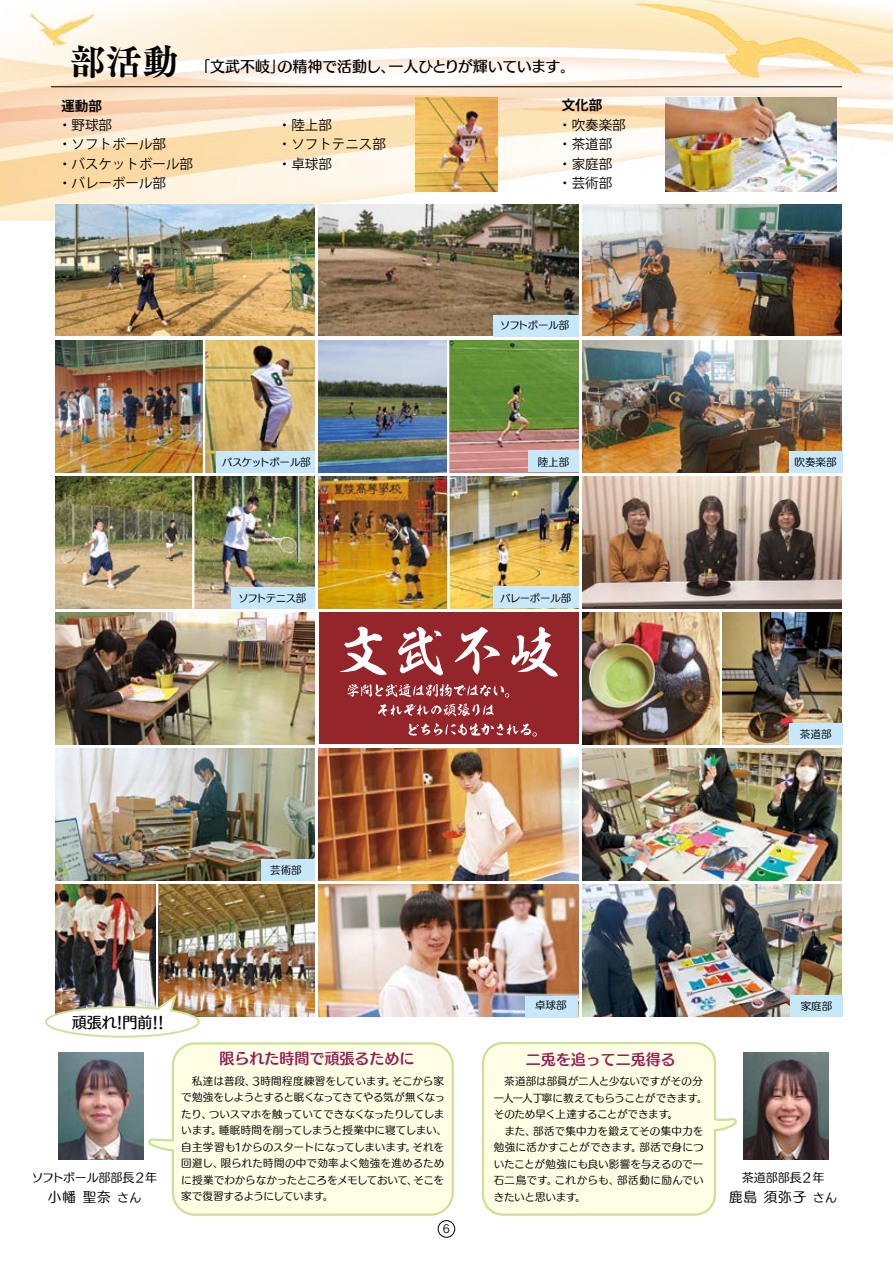
<style>
.page{position:relative;width:893px;height:1263px;background:#fff}
.page>*{position:absolute;margin:0;border:0;box-sizing:border-box;transform-origin:0 0}
.t1{font:36px "Tsuku B Old Min Pr 6 E";color:#000}
.t2{font:15px "Humming Std D";letter-spacing:-.01em;color:#000}
.t3{font:15px "Humming Std B";color:#941e56}
.t4{font:13.5px/19.5px "Koz Go Pro";color:#000}
.t5{font:13.5px "Humming Std M";letter-spacing:.075em;color:#000}
.t6{font:700 13.5px "Koz Go Std";color:#000}
.t7{font:12px "Humming Std M";letter-spacing:-.03em;color:#000}
.t8{font:12px "Humming Std M";color:#000}
.t9{font:12px "Tsuku Go Pro R";color:#000}
.t10{font:10.5px/16.5px "Humming Std M";letter-spacing:-.005em;color:#000}
.t11{font:10.5px "Humming Std M";letter-spacing:-.04em;color:#000}
.t12{font:10.5px "Humming Std M";letter-spacing:-.045em;color:#000}
.t13{font:10.5px "Humming Std M";letter-spacing:-.03em;color:#000}
.t14{font:10.5px "Humming Std M";letter-spacing:-.06em;color:#000}
.s1{font-size:12px}
</style>
<div class="page">
<img style="left:0;top:0;width:893px;height:285px">
<img style="left:583px;top:884px;width:259px;height:132px">
<hr style="left:51px;top:86px;width:791px;height:1px;background:#040000">
<img style="left:55px;top:204px;width:260px;height:132px">
<img style="left:583px;top:204px;width:259px;height:132px">
<img style="left:583px;top:340px;width:259px;height:132px">
<img style="left:583px;top:476px;width:259px;height:132px">
<img style="left:55px;top:612px;width:260px;height:132px">
<div style="left:319px;top:612px;width:259px;height:132px;background:#94252a"></div>
<img style="left:722px;top:612px;width:120px;height:132px">
<img style="left:583px;top:612px;width:137px;height:132px">
<img style="left:55px;top:748px;width:260px;height:132px">
<img style="left:583px;top:748px;width:259px;height:132px">
<img style="left:319px;top:884px;width:259px;height:132px">
<img style="left:59px;top:1053px;width:85px;height:106px">
<img style="left:744px;top:1053px;width:85px;height:106px">
<img style="left:665px;top:98px;width:171px;height:93px">
<img style="left:416px;top:98px;width:81px;height:93px">
<img style="left:205px;top:340px;width:110px;height:132px">
<img style="left:55px;top:340px;width:148px;height:132px">
<img style="left:319px;top:340px;width:259px;height:132px">
<img style="left:55px;top:476px;width:137px;height:132px">
<img style="left:194px;top:476px;width:120px;height:132px">
<img style="left:319px;top:476px;width:128px;height:132px">
<img style="left:450px;top:476px;width:128px;height:132px">
<img style="left:158px;top:884px;width:157px;height:132px">
<img style="left:55px;top:884px;width:101px;height:108px">
<hr style="left:447px;top:339px;width:2px;height:136px;background:#fff">
<img style="left:319px;top:204px;width:259px;height:132px">
<img style="left:319px;top:748px;width:259px;height:132px">
<img style="left:45px;top:992px;width:156px;height:46px">
<svg style="left:148px;top:1042px;width:306px;height:174px;background:#fdfce3"></svg>
<div style="left:493px;top:315px;width:85px;height:21px;background:#c7e8fa"></div>
<div style="left:528px;top:451px;width:50px;height:21px;background:#c7e8fa"></div>
<div style="left:493px;top:587px;width:85px;height:21px;background:#c7e8fa"></div>
<div style="left:789px;top:451px;width:53px;height:21px;background:#c7e8fa"></div>
<div style="left:216px;top:451px;width:98px;height:21px;background:#c7e8fa"></div>
<div style="left:231px;top:587px;width:84px;height:21px;background:#c7e8fa"></div>
<div style="left:261px;top:860px;width:54px;height:21px;background:#c7e8fa"></div>
<div style="left:525px;top:996px;width:53px;height:21px;background:#c7e8fa"></div>
<svg style="left:481px;top:1041px;width:256px;height:175px;background:#fcfce3"></svg>
<div style="left:790px;top:995px;width:52px;height:21px;background:#c7e8fa"></div>
<div style="left:789px;top:723px;width:53px;height:22px;background:#c7e8fa"></div>
<svg style="left:340px;top:626px;width:47px;height:49px"></svg>
<svg style="left:398px;top:627px;width:45px;height:48px"></svg>
<svg style="left:455px;top:627px;width:45px;height:48px"></svg>
<svg style="left:511px;top:627px;width:47px;height:50px"></svg>
<svg style="left:348px;top:684px;width:161px;height:32px"></svg>
<svg style="left:409px;top:723px;width:128px;height:14px"></svg>
<div style="left:438px;top:1220px;width:17px;height:17px;border:1px solid #000;border-radius:50%"></div>
<h1 class="t1" style="left:70px;top:42px;width:110px">部活動</h1>
<h2 class="t2" style="left:195px;top:55px;width:382px">「文武不岐」の精神で活動し、一人ひとりが輝いています。</h2>
<p class="t6" style="left:61px;top:97px;width:42px">運動部</p>
<p class="t4" style="left:58px;top:116px;width:137px">・野球部<br>・ソフトボール部<br>・バスケットボール部・バレーボール部</p>
<p class="t4" style="left:278px;top:116px;width:109px">・陸上部<br>・ソフトテニス部・卓球部</p>
<p class="t6" style="left:562px;top:97px;width:42px">文化部</p>
<p class="t4" style="left:558px;top:116px;width:69px">・吹奏楽部・茶道部・家庭部・芸術部</p>
<p class="t12" style="left:500px;top:317px;width:71px">ソフトボール部</p>
<p class="t11" style="left:222px;top:454px;width:91px">バスケットボール部</p>
<p class="t14" style="left:238px;top:589px;width:70px">ソフトテニス部</p>
<p class="t10" style="left:538px;top:453px;width:33px">陸上部</p>
<p class="t13" style="left:500px;top:589px;width:73px">バレーボール部</p>
<p class="t10" style="left:794px;top:453px;width:43px">吹奏楽部</p>
<p class="t10" style="left:800px;top:725px;width:33px">茶道部</p>
<p class="t10" style="left:270px;top:862px;width:33px">芸術部</p>
<h2 class="t2" style="left:72px;top:1010px;width:98px">頑張れ！門前！！</h2>
<p class="t7" style="left:31px;top:1168px;width:127px">ソフトボール部部長２年</p>
<p class="t5" style="left:48px;top:1186px;width:95px">小幡 聖奈 <span class="s1">さん</span></p>
<p class="t10" style="left:535px;top:997px;width:33px">卓球部</p>
<h2 class="t3" style="left:220px;top:1047px;width:196px">限られた時間で頑張るために</h2>
<h2 class="t3" style="left:526px;top:1048px;width:151px">二兎を追って二兎得る</h2>
<p class="t10" style="left:181px;top:1072px;width:268px">　私達は普段、3時間程度練習をしています。そこから家で勉強をしようとすると眠くなってきてやる気が無くなったり、ついスマホを触っていてできなくなったりしてしまいます。睡眠時間を削ってしまうと授業中に寝てしまい、自主学習も1からのスタートになってしまいます。それを回避し、限られた時間の中で効率よく勉強を進めるために授業でわからなかったところをメモしておいて、そこを家で復習するようにしています。</p>
<p class="t9" style="left:443px;top:1219px;width:9px">6</p>
<p class="t10" style="left:494px;top:1073px;width:215px">　茶道部は部員が二人と少ないですがその分一人一人丁寧に教えてもらうことができます。そのため早く上達することができます。<br>　また、部活で集中力を鍛えてその集中力を勉強に活かすことができます。部活で身についたことが勉強にも良い影響を与えるので一石二鳥です。これからも、部活動に励んでいきたいと思います。</p>
<p class="t10" style="left:801px;top:998px;width:33px">家庭部</p>
<p class="t8" style="left:742px;top:1168px;width:84px">茶道部部長２年</p>
<p class="t5" style="left:729px;top:1186px;width:110px">鹿島 須弥子 <span class="s1">さん</span></p>
</div>
